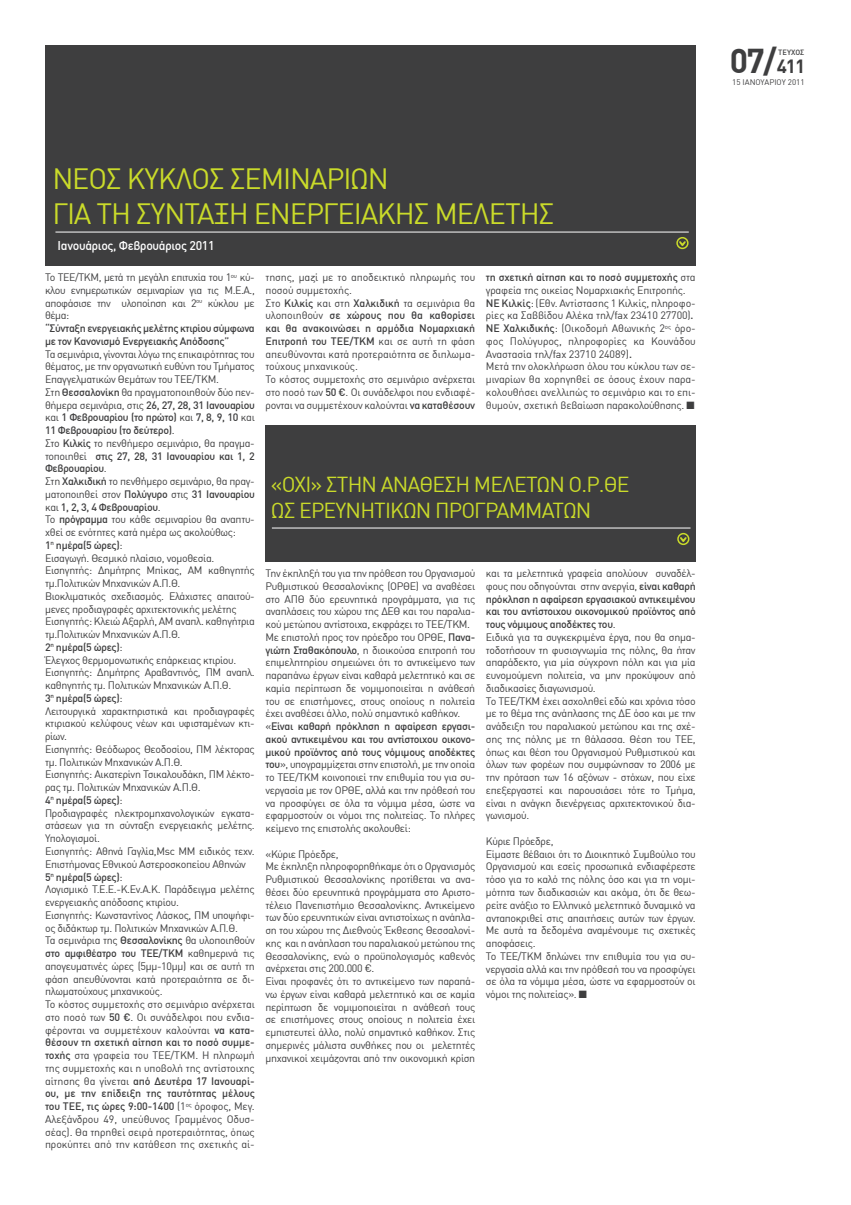
<style>
.page{position:relative;width:851px;height:1205px;background:#fff}
.page>*{position:absolute;margin:0;border:0;box-sizing:border-box;transform-origin:0 0}
.t1{font:700 33.75px "DIN Greek";color:#3e3e3f}
.t2{font:28.75px/34.5px "DIN Greek";letter-spacing:-.04em;color:#cadb2a}
.t3{font:21.25px/26.2px "DIN Greek";letter-spacing:-.04em;color:#cadb2a}
.t4{font:500 12.5px "DIN Greek";letter-spacing:-.025em;color:#fff}
.t5{font:10.62px/12.8px "DIN Greek";letter-spacing:-.03em;color:#3e3e3f}
.t6{font:10.62px/12.8px "DIN Greek";letter-spacing:-.01em;color:#3e3e3f}
.t7{font:500 10.62px/12.8px "DIN Greek";letter-spacing:-.03em;color:#3e3e3f}
.t8{font:8px "DIN Greek";color:#3e3e3f}
.t9{font:500 7.5px "DIN Greek";color:#3e3e3f}
.s1{font-weight:500}
.s2{font-size:18.75px}
</style>
<div class="page">
<div style="left:45px;top:45px;width:650px;height:221px;background:#3e3e3f"></div>
<hr style="left:55px;top:232px;width:633px;height:1px;background:#fff">
<svg style="left:679px;top:241px;width:8px;height:7px"></svg>
<div style="left:676px;top:237px;width:12px;height:12px;border:2px solid #cadb2a;border-radius:50%"></div>
<div style="left:265px;top:425px;width:430px;height:136px;background:#3e3e3f"></div>
<hr style="left:272px;top:528px;width:418px;height:1px;background:#fff">
<svg style="left:680px;top:537px;width:8px;height:7px"></svg>
<div style="left:677px;top:533px;width:12px;height:12px;border:2px solid #cadb2a;border-radius:50%"></div>
<h2 class="t2" style="left:52px;top:162px;width:503px">NEΟΣ ΚΥΚΛΟΣ ΣΕΜΙΝΑΡΙΩΝ<br>ΓΙΑ ΤΗ ΣΥΝΤΑΞΗ ΕΝΕΡΓΕΙΑΚΗΣ ΜΕΛΕΤΗΣ</h2>
<p class="t4" style="left:58px;top:238px;width:158px">Ιανουάριος, Φεβρουάριος 2011</p>
<p class="t5" style="left:45px;top:271px;width:211px;text-align:justify">Το ΤΕΕ/ΤΚΜ, μετά τη μεγάλη επιτυχία του 1<sup>ου</sup> κύ&shy;κλου ενημερωτικών σεμιναρίων για τις Μ.Ε.Α., αποφάσισε την υλοποίηση και 2<sup>ου</sup> κύκλου με θέμα:</p>
<p class="t7" style="left:45px;top:322px;width:211px">“Σύνταξη ενεργειακής μελέτης κτιρίου σύμφωνα με τον Κανονισμό Ενεργειακής Απόδοσης”</p>
<p class="t5" style="left:45px;top:347px;width:211px">Τα σεμινάρια, γίνονται λόγω της επικαιρότητας του θέματος, με την οργανωτική ευθύνη του Τμήματος Επαγγελματικών Θεμάτων του ΤΕΕ/ΤΚΜ.<br>Στη <span class="s1">Θεσσαλονίκη</span> θα πραγματοποιηθούν δύο πεν&shy;θήμερα σεμινάρια, στις <span class="s1">26, 27, 28, 31 Ιανουαρίου </span>και <span class="s1">1 Φεβρουαρίου (το πρώτο)</span> και <span class="s1">7, 8, 9, 10</span> και <span class="s1">11 Φεβρουαρίου (το δεύτερο)</span>.<br>Στο <span class="s1">Κιλκίς</span> το πενθήμερο σεμινάριο, θα πραγμα&shy;τοποιηθεί <span class="s1">στις 27, 28, 31 Ιανουαρίου και 1, 2<br>Φεβρουαρίου</span>.<br>Στη <span class="s1">Χαλκιδική</span> το πενθήμερο σεμινάριο, θα πραγ&shy;ματοποιηθεί στον <span class="s1">Πολύγυρο</span> στις <span class="s1">31 Ιανουαρίου </span>και <span class="s1">1, 2, 3, 4 Φεβρουαρίου</span>.<br>Το <span class="s1">πρόγραμμα</span> του κάθε σεμιναρίου θα αναπτυ&shy;χθεί σε ενότητες κατά ημέρα ως ακολούθως:<br><span class="s1">1</span><sup>η</sup> <span class="s1">ημέρα(5 ώρες)</span>:<br>Εισαγωγή. Θεσμικό πλαίσιο, νομοθεσία.<br>Εισηγητής: Δημήτρης Μπίκας, ΑΜ καθηγητής τμ.Πολιτικών Μηχανικών Α.Π.Θ.<br>Βιοκλιματικός σχεδιασμός. Ελάχιστες απαιτού&shy;μενες προδιαγραφές αρχιτεκτονικής μελέτης Εισηγητής: Κλειώ Αξαρλή, ΑΜ αναπλ. καθηγήτρια τμ.Πολιτικών Μηχανικών Α.Π.Θ.<br><span class="s1">2</span><sup>η</sup> <span class="s1">ημέρα(5 ώρες)</span>:<br>Έλεγχος θερμομονωτικής επάρκειας κτιρίου.<br>Εισηγητής: Δημήτρης Αραβαντινός, ΠΜ αναπλ. καθηγητής τμ. Πολιτικών Μηχανικών Α.Π.Θ.<br><span class="s1">3</span><sup>η</sup> <span class="s1">ημέρα(5 ώρες)</span>:<br>Λειτουργικά χαρακτηριστικά και προδιαγραφές κτιριακού κελύφους νέων και υφισταμένων κτι&shy;ρίων.<br>Εισηγητής: Θεόδωρος Θεοδοσίου, ΠΜ λέκτορας τμ. Πολιτικών Μηχανικών Α.Π.Θ.<br>Εισηγητής: Αικατερίνη Τσικαλουδάκη, ΠΜ λέκτο&shy;ρας τμ. Πολιτικών Μηχανικών Α.Π.Θ.<br><span class="s1">4</span><sup>η</sup> <span class="s1">ημέρα(5 ώρες)</span>:<br>Προδιαγραφές ηλεκτρομηχανολογικών εγκατα&shy;στάσεων για τη σύνταξη ενεργειακής μελέτης.<br>Υπολογισμοί.<br>Εισηγητής: Αθηνά Γαγλία,Msc ΜΜ ειδικός τεχν.<br>Επιστήμονας Εθνικού Αστεροσκοπείου Αθηνών <span class="s1">5</span><sup>η</sup> <span class="s1">ημέρα(5 ώρες)</span>:<br>Λογισμικό Τ.Ε.Ε.-Κ.Εν.Α.Κ. Παράδειγμα μελέτης ενεργειακής απόδοσης κτιρίου.<br>Εισηγητής: Κωνσταντίνος Λάσκος, ΠΜ υποψήφι&shy;ος διδάκτωρ τμ. Πολιτικών Μηχανικών Α.Π.Θ.<br>Τα σεμινάρια της <span class="s1">Θεσσαλονίκης</span> θα υλοποιηθούν <span class="s1">στο αμφιθέατρο του ΤΕΕ/ΤΚΜ</span> καθημερινά τις απογευματινές ώρες (5μμ-10μμ) και σε αυτή τη φάση απευθύνονται κατά προτεραιότητα σε δι&shy;πλωματούχους μηχανικούς.<br>Το κόστος συμμετοχής στο σεμινάριο ανέρχεται στο ποσό των <span class="s1">50 €</span>. Οι συνάδελφοι που ενδια&shy;φέρονται να συμμετέχουν καλούνται <span class="s1">να κατα&shy;θέσουν τη σχετική αίτηση και το ποσό συμμε&shy;τοχής</span> στα γραφεία του ΤΕΕ/ΤΚΜ. Η πληρωμή της συμμετοχής και η υποβολή της αντίστοιχης αίτησης θα γίνεται <span class="s1">από Δευτέρα 17 Ιανουαρί&shy;ου, με την επίδειξη της ταυτότητας μέλους του ΤΕΕ, τις ώρες 9:00-1400</span> (1<sup>ος</sup> όροφος, Μεγ.<br>Αλεξάνδρου 49, υπεύθυνος Γραμμένος Οδυσ&shy;σέας). Θα τηρηθεί σειρά προτεραιότητας, όπως προκύπτει από την κατάθεση της σχετικής αί-</p>
<p class="t5" style="left:265px;top:271px;width:211px">τησης, μαζί με το αποδεικτικό πληρωμής του ποσού συμμετοχής.<br>Στο <span class="s1">Κιλκίς</span> και στη <span class="s1">Χαλκιδική</span> τα σεμινάρια θα υλοποιηθούν <span class="s1">σε χώρους που θα καθορίσει και θα ανακοινώσει η αρμόδια Νομαρχιακή Επιτροπή του ΤΕΕ/ΤΚΜ</span> και σε αυτή τη φάση απευθύνονται κατά προτεραιότητα σε διπλωμα&shy;τούχους μηχανικούς.<br>Το κόστος συμμετοχής στο σεμινάριο ανέρχεται στο ποσό των <span class="s1">50 €</span>. Οι συνάδελφοι που ενδιαφέ&shy;ρονται να συμμετέχουν καλούνται <span class="s1">να καταθέσουν</span></p>
<p class="t6" style="left:486px;top:271px;width:211px"><span class="s1">τη σχετική αίτηση και το ποσό συμμετοχής</span> στα γραφεία της οικείας Νομαρχιακής Επιτροπής.<br><span class="s1">ΝΕ Κιλκίς</span>: (Εθν. Αντίστασης 1 Κιλκίς, πληροφο&shy;ρίες κα Σαββίδου Αλέκα τηλ/fax 23410 27700)<span class="s1">.<br>ΝΕ Χαλκιδικής</span>: (Οικοδομή Αθωνικής 2<sup>ος</sup> όρο&shy;φος Πολύγυρος, πληροφορίες κα Κουνάδου Αναστασία τηλ/fax 23710 24089)<span class="s1">.<br></span>Μετά την ολοκλήρωση όλου του κύκλου των σε&shy;μιναρίων θα χορηγηθεί σε όσους έχουν παρα&shy;κολουθήσει ανελλιπώς το σεμινάριο και το επι&shy;θυμούν, σχετική βεβαίωση παρακολούθησης. ■</p>
<h3 class="t3" style="left:271px;top:471px;width:360px">«ΟΧΙ» ΣΤΗΝ ΑΝΑΘΕΣΗ ΜΕΛΕΤΩΝ Ο.Ρ.ΘΕ<br>ΩΣ ΕΡΕΥΝΗΤΙΚΩΝ ΠΡΟΓΡΑΜΜΑΤΩΝ</h3>
<p class="t5" style="left:265px;top:567px;width:211px">Την έκπληξή του για την πρόθεση του Οργανισμού Ρυθμιστικού Θεσσαλονίκης (ΟΡΘΕ) να αναθέσει στο ΑΠΘ δύο ερευνητικά προγράμματα, για τις αναπλάσεις του χώρου της ΔΕΘ και του παραλια&shy;κού μετώπου αντίστοιχα, εκφράζει το ΤΕΕ/ΤΚΜ.<br>Με επιστολή προς τον πρόεδρο του ΟΡΘΕ, <span class="s1">Πανα&shy;γιώτη Σταθακόπουλο</span>, η διοικούσα επιτροπή του επιμελητηρίου σημειώνει ότι το αντικείμενο των παραπάνω έργων είναι καθαρά μελετητικό και σε καμία περίπτωση δε νομιμοποιείται η ανάθεσή του σε επιστήμονες, στους οποίους η πολιτεία έχει αναθέσει άλλο, πολύ σημαντικό καθήκον. «<span class="s1">Είναι καθαρή πρόκληση η αφαίρεση εργασι&shy;ακού αντικειμένου και του αντίστοιχου οικονο&shy;μικού προϊόντος από τους νόμιμους αποδέκτες του</span>», υπογραμμίζεται στην επιστολή, με την οποία το ΤΕΕ/ΤΚΜ κοινοποιεί την επιθυμία του για συ&shy;νεργασία με τον ΟΡΘΕ, αλλά και την πρόθεσή του να προσφύγει σε όλα τα νόμιμα μέσα, ώστε να εφαρμοστούν οι νόμοι της πολιτείας. Το πλήρες κείμενο της επιστολής ακολουθεί:</p>
<p class="t5" style="left:265px;top:847px;width:211px">«Κύριε Πρόεδρε,<br>Με έκπληξη πληροφορηθήκαμε ότι ο Οργανισμός Ρυθμιστικού Θεσσαλονίκης προτίθεται να ανα&shy;θέσει δύο ερευνητικά προγράμματα στο Αριστο&shy;τέλειο Πανεπιστήμιο Θεσσαλονίκης. Αντικείμενο των δύο ερευνητικών είναι αντιστοίχως η ανάπλα&shy;ση του χώρου της Διεθνούς Έκθεσης Θεσσαλονί&shy;κης και η ανάπλαση του παραλιακού μετώπου της Θεσσαλονίκης, ενώ ο προϋπολογισμός καθενός ανέρχεται στις 200.000 €.<br>Είναι προφανές ότι το αντικείμενο των παραπά&shy;νω έργων είναι καθαρά μελετητικό και σε καμία περίπτωση δε νομιμοποιείται η ανάθεσή τους σε επιστήμονες στους οποίους η πολιτεία έχει εμπιστευτεί άλλο, πολύ σημαντικό καθήκον. Στις σημερινές μάλιστα συνθήκες που οι μελετητές μηχανικοί χειμάζονται από την οικονομική κρίση</p>
<p class="t5" style="left:486px;top:567px;width:211px">και τα μελετητικά γραφεία απολύουν συναδέλ&shy;φους που οδηγούνται στην ανεργία, <span class="s1">είναι καθαρή πρόκληση η αφαίρεση εργασιακού αντικειμένου και του αντίστοιχου οικονομικού προϊόντος από τους νόμιμους αποδέκτες του</span>.<br>Ειδικά για τα συγκεκριμένα έργα, που θα σημα&shy;τοδοτήσουν τη φυσιογνωμία της πόλης, θα ήταν απαράδεκτο, για μία σύγχρονη πόλη και για μία ευνομούμενη πολιτεία, να μην προκύψουν από διαδικασίες διαγωνισμού.<br>Το ΤΕΕ/ΤΚΜ έχει ασχοληθεί εδώ και χρόνια τόσο με το θέμα της ανάπλασης της ΔΕ όσο και με την ανάδειξη του παραλιακού μετώπου και της σχέ&shy;σης της πόλης με τη θάλασσα. Θέση του ΤΕΕ, όπως και θέση του Οργανισμού Ρυθμιστικού και όλων των φορέων που συμφώνησαν το 2006 με την πρόταση των 16 αξόνων - στόχων, που είχε επεξεργαστεί και παρουσιάσει τότε το Τμήμα, είναι η ανάγκη διενέργειας αρχιτεκτονικού δια&shy;γωνισμού.</p>
<p class="t5" style="left:486px;top:835px;width:211px">Κύριε Πρόεδρε,<br>Είμαστε βέβαιοι ότι το Διοικητικό Συμβούλιο του Οργανισμού και εσείς προσωπικά ενδιαφέρεστε τόσο για το καλό της πόλης όσο και για τη νομι&shy;μότητα των διαδικασιών και ακόμα, ότι δε θεω&shy;ρείτε ανάξιο το Ελληνικό μελετητικό δυναμικό να ανταποκριθεί στις απαιτήσεις αυτών των έργων.<br>Με αυτά τα δεδομένα αναμένουμε τις σχετικές αποφάσεις.<br>Το ΤΕΕ/ΤΚΜ δηλώνει την επιθυμία του για συ&shy;νεργασία αλλά και την πρόθεσή του να προσφύγει σε όλα τα νόμιμα μέσα, ώστε να εφαρμοστούν οι νόμοι της πολιτείας». ■</p>
<h1 class="t1" style="left:729px;top:41px;width:77px">07/<span class="s2">411</span></h1>
<p class="t8" style="left:732px;top:78px;width:74px">15 IANOYAPIOY 2011</p>
<p class="t9" style="left:778px;top:48px;width:27px">ΤΕΥΧΟΣ</p>
</div>
